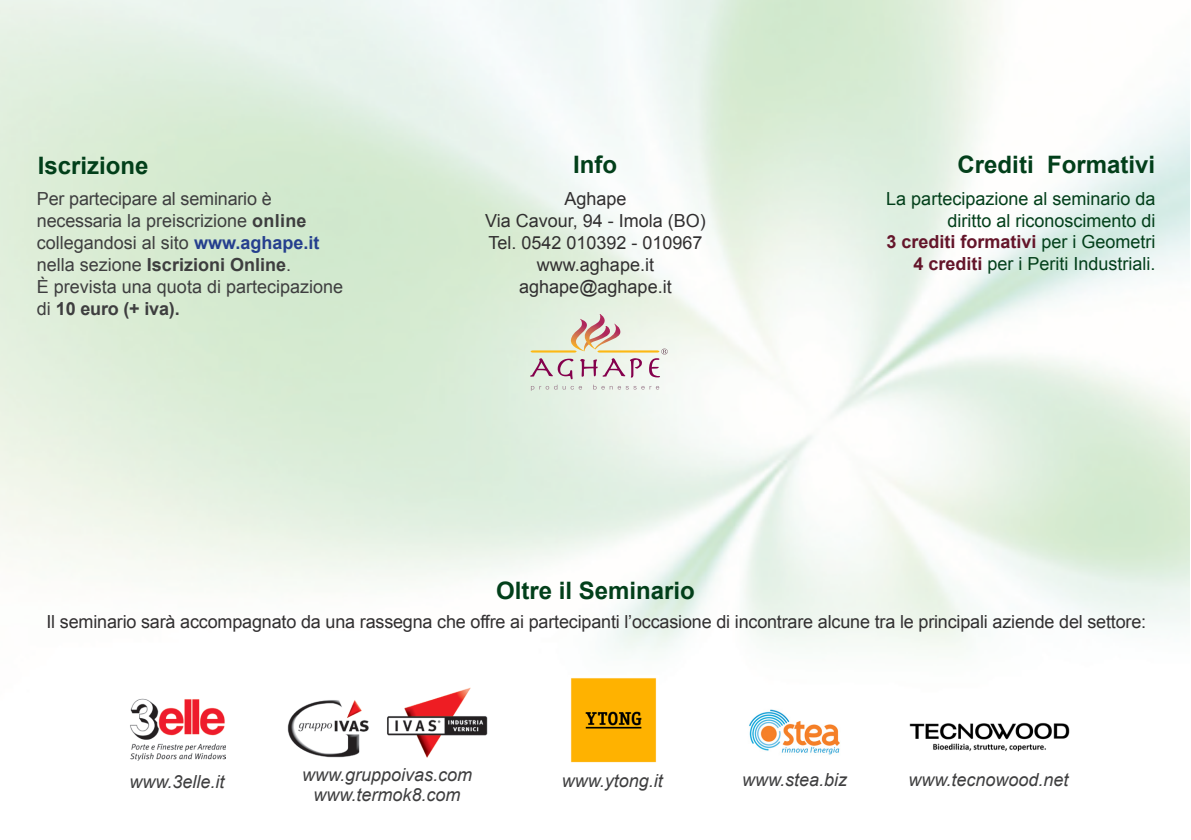
<style>
.page{position:relative;width:1191px;height:840px;background:#fff}
.page>*{position:absolute;margin:0;border:0;box-sizing:border-box;transform-origin:0 0}
.t1{font:700 24px "Arial";color:#023f1a}
.t2{font:18px "Arial";letter-spacing:-.01em;color:#312f30}
.t3{font:18px "Arial";color:#3e3e3f}
.t4{font:italic 18px "Arial";color:#3e3e3f}
.t5{font:18px/21.6px "Arial";color:#023f1a;text-align:right}
.t6{font:700 18px "Arial";color:#3e3e3f}
.t7{font:700 18px "Arial";color:#64152a}
.s1{font-weight:700}
.s2{font-weight:700;color:#253f8e}
.s3{font-weight:400}
.s4{font-weight:400;color:#023f1a}
.s5{font-weight:700;color:#64152a}
</style>
<div class="page">
<img style="left:570px;top:677px;width:87px;height:86px">
<svg style="left:530px;top:313px;width:137px;height:77px;background:#e1dbd1"></svg>
<img style="left:129px;top:698px;width:97px;height:62px">
<img style="left:748px;top:709px;width:93px;height:47px">
<img style="left:287px;top:687px;width:201px;height:71px">
<img style="left:909px;top:722px;width:161px;height:30px">
<p class="t1" style="left:38px;top:150px;width:112px">Iscrizione</p>
<p class="t3" style="left:37px;top:187px;width:236px">Per partecipare al seminario è</p>
<p class="t3" style="left:37px;top:209px;width:271px">necessaria la preiscrizione <span class="s1">online</span></p>
<p class="t3" style="left:37px;top:231px;width:284px">collegandosi al sito <span class="s2">www.aghape.it</span></p>
<p class="t6" style="left:37px;top:253px;width:256px"><span class="s3">nella sezione</span> Iscrizioni Online<span class="s3">.</span></p>
<p class="t3" style="left:37px;top:275px;width:308px">è prevista una quota di partecipazione</p>
<p class="t6" style="left:37px;top:297px;width:144px"><span class="s3">di</span> 10 euro (+ iva).</p>
<p class="t1" style="left:573px;top:148px;width:45px">Info</p>
<p class="t2" style="left:564px;top:187px;width:64px">Aghape</p>
<p class="t2" style="left:485px;top:209px;width:222px">Via Cavour, 94 - Imola (BO)</p>
<p class="t2" style="left:488px;top:231px;width:216px">Tel. 0542 010392 - 010967</p>
<p class="t2" style="left:537px;top:253px;width:119px">www.aghape.it</p>
<p class="t2" style="left:519px;top:275px;width:154px">aghape@aghape.it</p>
<p class="t1" style="left:957px;top:148px;width:199px">Crediti Formativi</p>
<p class="t5" style="left:886px;top:188px;width:271px">La partecipazione al seminario da diritto al riconoscimento di</p>
<p class="t7" style="left:886px;top:230px;width:271px">3 crediti formativi <span class="s4">per i Geometri</span></p>
<p class="t5" style="left:913px;top:253px;width:244px"><span class="s5">4 crediti</span> per i Periti Industriali.</p>
<p class="t1" style="left:496px;top:574px;width:200px">Oltre il Seminario</p>
<p class="t2" style="left:46px;top:609px;width:1101px">Il seminario sarà accompagnato da una rassegna che offre ai partecipanti l’occasione di incontrare alcune tra le principali aziende del settore:</p>
<p class="t4" style="left:129px;top:769px;width:97px">www.3elle.it</p>
<p class="t4" style="left:302px;top:762px;width:172px">www.gruppoivas.com</p>
<p class="t4" style="left:562px;top:769px;width:103px">www.ytong.it</p>
<p class="t4" style="left:742px;top:768px;width:107px">www.stea.biz</p>
<p class="t4" style="left:908px;top:767px;width:162px">www.tecnowood.net</p>
<p class="t4" style="left:313px;top:782px;width:149px">www.termok8.com</p>
</div>
